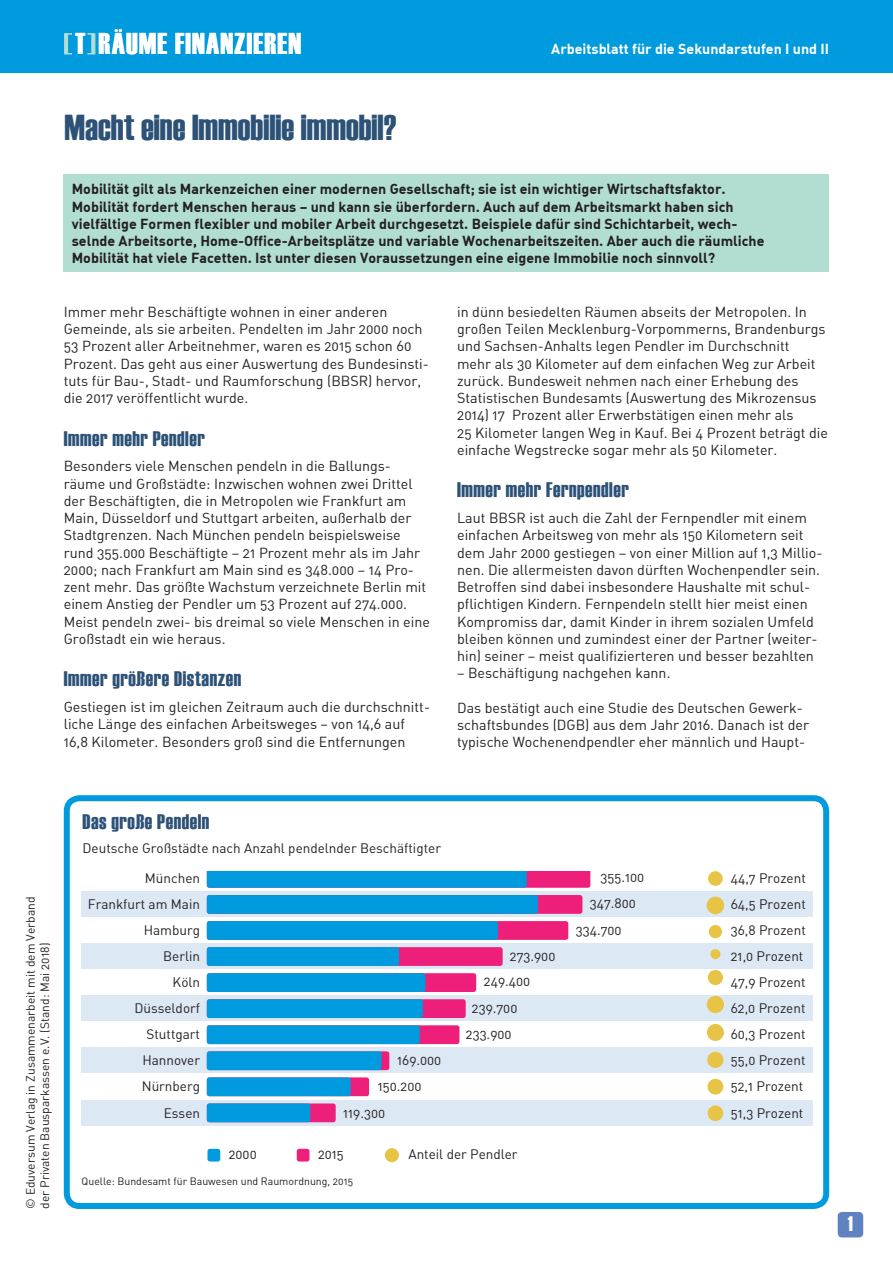
<style>
.page{position:relative;width:893px;height:1263px;background:#fff}
.page>*{position:absolute;margin:0;border:0;box-sizing:border-box;transform-origin:0 0}
.t1{font:36px "Haettenschweiler";color:#2d5277}
.t2{font:30px "Haettenschweiler";letter-spacing:.04em;color:#fff}
.t3{font:21px "Haettenschweiler";letter-spacing:.025em;color:#2d5277}
.t4{font:21px "Haettenschweiler";color:#fff}
.t5{font:18px "Haettenschweiler";letter-spacing:.025em;color:#fff}
.t6{font:14.25px/17.2px "DIN Alternate";color:#231f20}
.t7{font:700 14.25px/17.2px "DIN Alternate";color:#231f20}
.t8{font:700 14.25px "DIN Alternate";color:#fff}
.t9{font:13.5px/26.1px "DIN Alternate";color:#231f20}
.t10{font:12px/14.4px "DIN Alternate";color:#231f20}
.t11{font:10.5px "DIN Alternate";color:#231f20}
.s1{color:#b1ddd3}
</style>
<div class="page">
<div style="left:0;top:0;width:893px;height:72px;background:#009bde"></div>
<div style="left:64px;top:174px;width:765px;height:98px;background:#b1ddd3"></div>
<div style="left:64px;top:795px;width:765px;height:414px;border:6px solid #009bde;border-radius:13px"></div>
<div style="left:82px;top:891px;width:731px;height:26px;background:#dde8f5"></div>
<div style="left:82px;top:942px;width:731px;height:26px;background:#dde8f5"></div>
<div style="left:82px;top:995px;width:731px;height:26px;background:#dde8f5"></div>
<div style="left:82px;top:1047px;width:731px;height:26px;background:#dde8f5"></div>
<div style="left:82px;top:1100px;width:731px;height:26px;background:#dde8f5"></div>
<div style="left:207px;top:895px;width:375px;height:19px;background:#ee1e7b;border-radius:3px"></div>
<div style="left:207px;top:921px;width:361px;height:19px;background:#ee1e7b;border-radius:3px"></div>
<div style="left:207px;top:947px;width:296px;height:19px;background:#ee1e7b;border-radius:3px"></div>
<div style="left:207px;top:973px;width:269px;height:19px;background:#ee1e7b;border-radius:3px"></div>
<div style="left:207px;top:999px;width:259px;height:19px;background:#ee1e7b;border-radius:3px"></div>
<div style="left:207px;top:1025px;width:252px;height:19px;background:#ee1e7b;border-radius:3px"></div>
<div style="left:207px;top:1051px;width:182px;height:19px;background:#ee1e7b;border-radius:3px"></div>
<div style="left:207px;top:1077px;width:162px;height:19px;background:#ee1e7b;border-radius:3px"></div>
<div style="left:207px;top:1103px;width:129px;height:19px;background:#ee1e7b;border-radius:3px"></div>
<div style="left:708px;top:871px;width:15px;height:15px;background:#e7c445;border-radius:7px"></div>
<div style="left:707px;top:897px;width:17px;height:17px;background:#e7c445;border-radius:9px"></div>
<div style="left:709px;top:925px;width:13px;height:13px;background:#e7c445;border-radius:7px"></div>
<div style="left:710px;top:949px;width:10px;height:10px;background:#e7c445;border-radius:5px"></div>
<div style="left:708px;top:970px;width:15px;height:15px;background:#e7c445;border-radius:8px"></div>
<div style="left:707px;top:996px;width:17px;height:17px;background:#e7c445;border-radius:9px"></div>
<div style="left:707px;top:1024px;width:17px;height:17px;background:#e7c445;border-radius:9px"></div>
<div style="left:707px;top:1052px;width:16px;height:16px;background:#e7c445;border-radius:8px"></div>
<div style="left:707px;top:1079px;width:16px;height:15px;background:#e7c445;border-radius:8px"></div>
<div style="left:708px;top:1105px;width:15px;height:16px;background:#e7c445;border-radius:8px"></div>
<svg style="left:207px;top:871px;width:383px;height:17px;background:#2a86cd"></svg>
<div style="left:207px;top:895px;width:331px;height:19px;background:#009bde;border-radius:3px"></div>
<div style="left:207px;top:921px;width:291px;height:19px;background:#009bde;border-radius:3px"></div>
<div style="left:207px;top:947px;width:192px;height:19px;background:#009bde;border-radius:3px"></div>
<div style="left:207px;top:973px;width:218px;height:19px;background:#009bde;border-radius:3px"></div>
<div style="left:207px;top:999px;width:216px;height:19px;background:#009bde;border-radius:3px"></div>
<div style="left:207px;top:1025px;width:213px;height:19px;background:#009bde;border-radius:3px"></div>
<div style="left:207px;top:1051px;width:175px;height:19px;background:#009bde;border-radius:3px"></div>
<div style="left:207px;top:1077px;width:144px;height:19px;background:#009bde;border-radius:3px"></div>
<div style="left:207px;top:1103px;width:103px;height:19px;background:#009bde;border-radius:3px"></div>
<div style="left:207px;top:1149px;width:13px;height:12px;background:#009bde;border-radius:3px"></div>
<div style="left:297px;top:1149px;width:12px;height:12px;background:#ee1e7b;border-radius:3px"></div>
<div style="left:385px;top:1148px;width:14px;height:14px;background:#e7c445;border-radius:50%"></div>
<div style="left:838px;top:1212px;width:25px;height:25px;background:#6182c1;border-radius:4px"></div>
<p class="t5" style="left:53px;top:22px;width:133px">BAUSTEINE FÜRS LEBEN</p>
<h2 class="t2" style="left:63px;top:23px;width:240px"><span class="s1">[</span>T<span class="s1">]</span>RÄUME FINANZIEREN</h2>
<h1 class="t1" style="left:65px;top:103px;width:333px">Macht eine Immobilie immobil?</h1>
<p class="t8" style="left:551px;top:39px;width:279px">Arbeitsblatt für die Sekundarstufen I und II</p>
<p class="t7" style="left:72px;top:180px;width:694px">Mobilität gilt als Markenzeichen einer modernen Gesellschaft; sie ist ein wichtiger Wirtschaftsfaktor.<br>Mobilität fordert Menschen heraus – und kann sie überfordern. Auch auf dem Arbeitsmarkt haben sich vielfältige Formen flexibler und mobiler Arbeit durchgesetzt. Beispiele dafür sind Schichtarbeit, wech&shy;selnde Arbeitsorte, Home-Office-Arbeitsplätze und variable Wochenarbeitszeiten. Aber auch die räumliche Mobilität hat viele Facetten. Ist unter diesen Voraussetzungen eine eigene Immobilie noch sinnvoll?</p>
<p class="t6" style="left:64px;top:303px;width:367px">Immer mehr Beschäftigte wohnen in einer anderen Gemeinde, als sie arbeiten. Pendelten im Jahr 2000 noch 53 Prozent aller Arbeitnehmer, waren es 2015 schon 60<br>Prozent. Das geht aus einer Auswertung des Bundesinsti&shy;tuts für Bau-, Stadt- und Raumforschung (BBSR) hervor, die 2017 veröffentlicht wurde.</p>
<h3 class="t3" style="left:64px;top:424px;width:143px">Immer mehr Pendler</h3>
<p class="t6" style="left:64px;top:457px;width:368px">Besonders viele Menschen pendeln in die Ballungs&shy;räume und Großstädte: Inzwischen wohnen zwei Drittel der Beschäftigten, die in Metropolen wie Frankfurt am Main, Düsseldorf und Stuttgart arbeiten, außerhalb der Stadtgrenzen. Nach München pendeln beispielsweise rund 355.000 Beschäftigte – 21 Prozent mehr als im Jahr 2000; nach Frankfurt am Main sind es 348.000 – 14 Pro&shy;zent mehr. Das größte Wachstum verzeichnete Berlin mit einem Anstieg der Pendler um 53 Prozent auf 274.000.<br>Meist pendeln zwei- bis dreimal so viele Menschen in eine Großstadt ein wie heraus.</p>
<h3 class="t3" style="left:64px;top:665px;width:179px">Immer größere Distanzen</h3>
<p class="t6" style="left:64px;top:698px;width:368px">Gestiegen ist im gleichen Zeitraum auch die durchschnitt&shy;liche Länge des einfachen Arbeitsweges – von 14,6 auf<br>16,8 Kilometer. Besonders groß sind die Entfernungen</p>
<p class="t6" style="left:457px;top:303px;width:372px">in dünn besiedelten Räumen abseits der Metropolen. In großen Teilen Mecklenburg-Vorpommerns, Brandenburgs und Sachsen-Anhalts legen Pendler im Durchschnitt<br>mehr als 30 Kilometer auf dem einfachen Weg zur Arbeit zurück. Bundesweit nehmen nach einer Erhebung des Statistischen Bundesamts (Auswertung des Mikrozensus 2014) 17 Prozent aller Erwerbstätigen einen mehr als<br>25 Kilometer langen Weg in Kauf. Bei 4 Prozent beträgt die einfache Wegstrecke sogar mehr als 50 Kilometer.</p>
<h3 class="t3" style="left:457px;top:476px;width:173px">Immer mehr Fernpendler</h3>
<p class="t6" style="left:457px;top:509px;width:367px">Laut BBSR ist auch die Zahl der Fernpendler mit einem einfachen Arbeitsweg von mehr als 150 Kilometern seit dem Jahr 2000 gestiegen – von einer Million auf 1,3 Millio&shy;nen. Die allermeisten davon dürften Wochenpendler sein.<br>Betroffen sind dabei insbesondere Haushalte mit schul&shy;pflichtigen Kindern. Fernpendeln stellt hier meist einen Kompromiss dar, damit Kinder in ihrem sozialen Umfeld bleiben können und zumindest einer der Partner (weiter&shy;hin) seiner – meist qualifizierteren und besser bezahlten</p>
<p class="t6" style="left:457px;top:664px;width:215px">– Beschäftigung nachgehen kann.</p>
<p class="t6" style="left:457px;top:699px;width:353px">Das bestätigt auch eine Studie des Deutschen Gewerk&shy;schaftsbundes (DGB) aus dem Jahr 2016. Danach ist der typische Wochenendpendler eher männlich und Haupt-</p>
<p class="t10" style="left:23px;top:1209px;width:314px;rotate:-90deg">© Eduversum Verlag in Zusammenarbeit mit dem Verband der Privaten Bausparkassen e.V. (Stand: Mai 2018)</p>
<h3 class="t3" style="left:83px;top:807px;width:128px">Das große Pendeln</h3>
<p class="t9" style="left:83px;top:835px;width:360px">Deutsche Großstädte nach Anzahl pendelnder Beschäftigter</p>
<p class="t9" style="left:145px;top:865px;width:57px">München</p>
<p class="t9" style="left:601px;top:864px;width:45px">355.100</p>
<p class="t9" style="left:731px;top:864px;width:77px">44,7 Prozent<br>64,5 Prozent<br>36,8 Prozent<br>21,0 Prozent<br>47,9 Prozent<br>62,0 Prozent<br>60,3 Prozent<br>55,0 Prozent<br>52,1 Prozent<br>51,3 Prozent</p>
<p class="t9" style="left:576px;top:890px;width:62px;line-height:26.8px;text-indent:14px">347.800<br>334.700</p>
<p class="t9" style="left:88px;top:891px;width:114px">Frankfurt am Main</p>
<p class="t9" style="left:144px;top:917px;width:58px">Hamburg</p>
<p class="t9" style="left:163px;top:943px;width:38px">Berlin</p>
<p class="t9" style="left:484px;top:944px;width:73px;line-height:24.3px;text-indent:26px">273.900<br>249.400</p>
<p class="t9" style="left:466px;top:995px;width:53px;text-align:center">239.700<br>233.900</p>
<p class="t9" style="left:173px;top:969px;width:29px">Köln</p>
<p class="t9" style="left:134px;top:995px;width:67px">Düsseldorf</p>
<p class="t9" style="left:147px;top:1021px;width:55px">Stuttgart</p>
<p class="t9" style="left:397px;top:1047px;width:46px">169.000</p>
<p class="t9" style="left:378px;top:1073px;width:45px">150.200</p>
<p class="t9" style="left:343px;top:1100px;width:43px">119.300</p>
<p class="t9" style="left:142px;top:1047px;width:59px">Hannover</p>
<p class="t9" style="left:142px;top:1073px;width:60px">Nürnberg</p>
<p class="t9" style="left:164px;top:1099px;width:38px">Essen</p>
<p class="t9" style="left:229px;top:1141px;width:29px">2000</p>
<p class="t9" style="left:318px;top:1141px;width:27px">2015</p>
<p class="t9" style="left:408px;top:1141px;width:111px">Anteil der Pendler</p>
<p class="t11" style="left:82px;top:1175px;width:273px">Quelle: Bundesamt für Bauwesen und Raumordnung, 2015</p>
<h3 class="t4" style="left:848px;top:1209px;width:7px">1</h3>
</div>
